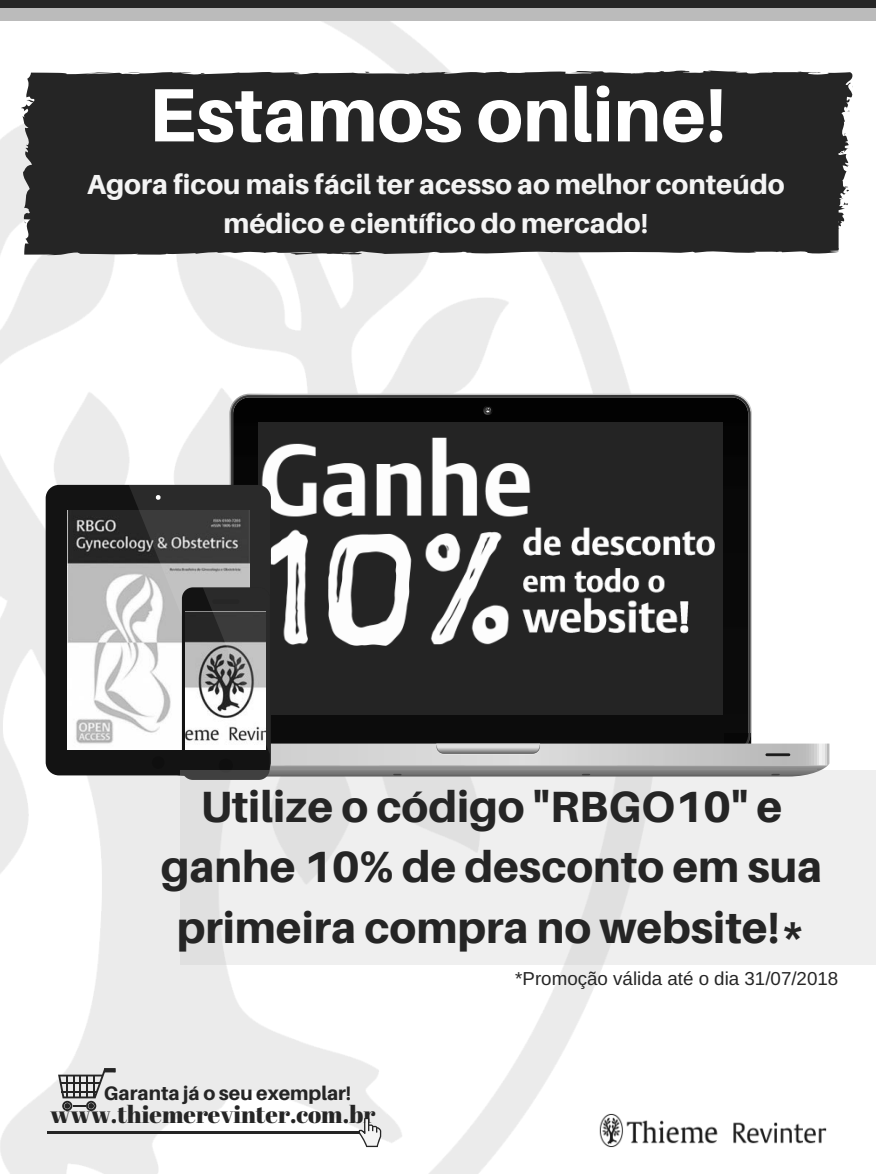
<style>
.page{position:relative;width:876px;height:1174px;background:#fff}
.page>*{position:absolute;margin:0;border:0;box-sizing:border-box;transform-origin:0 0}
.t1{font:800 75.6px "Aileron";color:#fff}
.t2{font:800 43.8px/60.8px "Aileron";color:#252525;text-align:center}
.t3{font:800 27.6px/38.2px "Aileron";color:#f4f4f4;text-align:center}
.t4{font:24.15px "Abril Fatface";color:#252525}
.t5{font:800 19.5px "Aileron";color:#252525}
.t6{font:18.75px "Arimo";color:#252525}
</style>
<div class="page">
<img style="left:0;top:21px;width:875px;height:1152px">
<img style="left:0;top:0;width:875px;height:21px">
<div style="left:21px;top:70px;width:832px;height:185px;background:#252525"></div>
<svg style="left:843px;top:201px;width:7px;height:5px"></svg>
<svg style="left:843px;top:186px;width:6px;height:6px"></svg>
<svg style="left:365px;top:71px;width:6px;height:2px"></svg>
<svg style="left:128px;top:72px;width:12px;height:1px"></svg>
<svg style="left:231px;top:395px;width:519px;height:192px;background:#444"></svg>
<div style="left:46px;top:485px;width:225px;height:290px;background:#131313;border-radius:13px"></div>
<img style="left:68px;top:511px;width:61px;height:238px">
<svg style="left:129px;top:485px;width:142px;height:265px;background:#737373"></svg>
<svg style="left:152px;top:587px;width:677px;height:189px"></svg>
<svg style="left:180px;top:769px;width:695px;height:195px;fill:#efefef"></svg>
<img style="left:598px;top:1111px;width:229px;height:36px">
<hr style="left:47px;top:1130px;width:15px;height:3px;background:#252525">
<hr style="left:62px;top:1130px;width:104px;height:3px;background:#252525">
<hr style="left:166px;top:1130px;width:104px;height:3px;background:#252525">
<hr style="left:270px;top:1130px;width:94px;height:3px;background:#252525">
<svg style="left:359px;top:1117px;width:22px;height:29px"></svg>
<svg style="left:58px;top:1068px;width:57px;height:42px;background:#adadad"></svg>
<h1 class="t1" style="left:149px;top:68px;width:579px">Estamos online!</h1>
<p class="t3" style="left:87px;top:165px;width:699px">Agora ficou mais fácil ter acesso ao melhor conteúdo médico e científico do mercado!</p>
<h2 class="t2" style="left:161px;top:774px;width:663px">Utilize o código "RBGO10" e ganhe 10% de desconto em sua primeira compra no website!*</h2>
<p class="t6" style="left:515px;top:967px;width:324px">*Promoção válida até o dia 31/07/2018</p>
<p class="t5" style="left:104px;top:1080px;width:249px">Garanta já o seu exemplar!</p>
<p class="t4" style="left:50px;top:1097px;width:326px">www.thiemerevinter.com.br</p>
</div>
